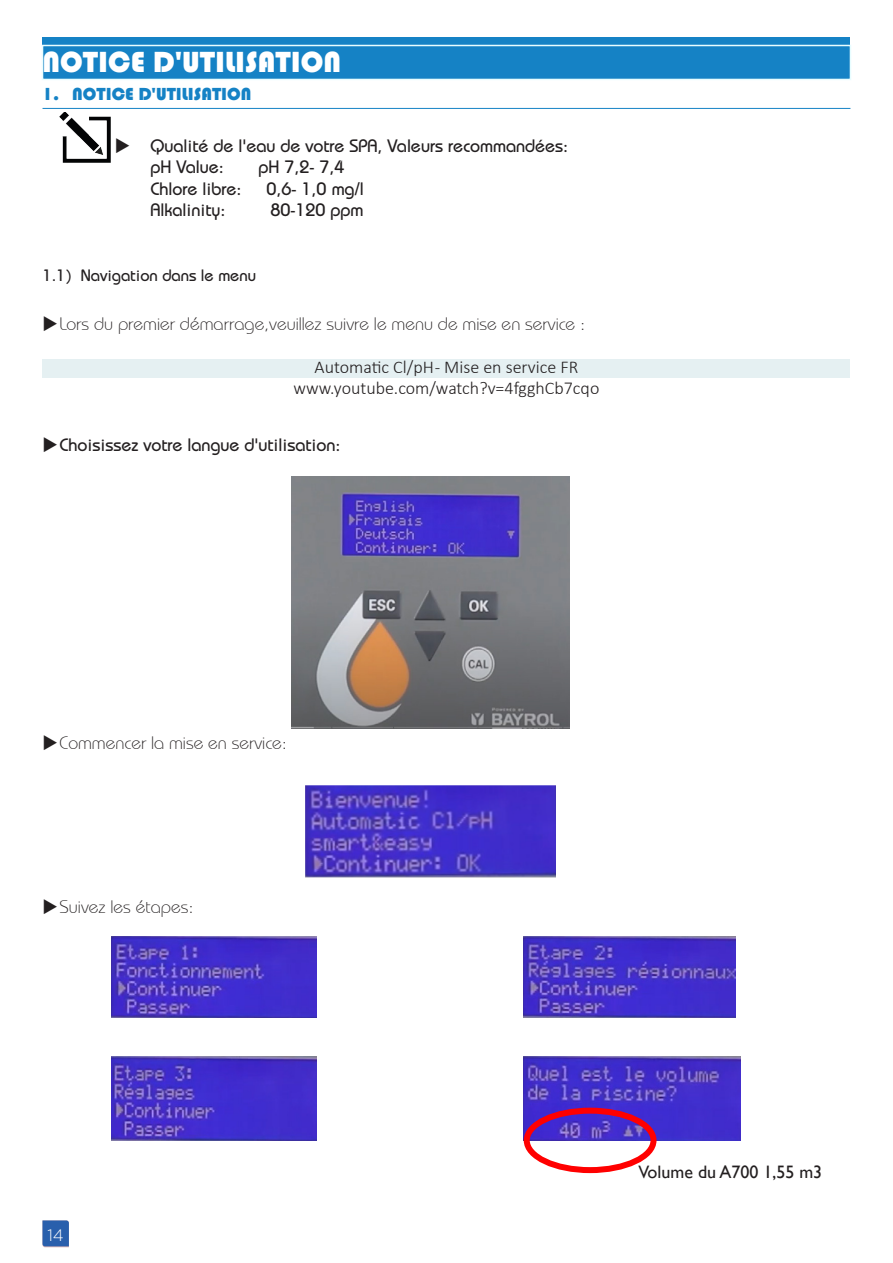
<style>
.page{position:relative;width:893px;height:1263px;background:#fff}
.page>*{position:absolute;margin:0;border:0;box-sizing:border-box;transform-origin:0 0}
.Titre_principal{font:30px "Bauhaus 93";color:#fff}
.t1{font:500 18px "Bauhaus Std";color:#231f20}
.t2{font:300 18px "Bauhaus IT Cby BT";color:#231f20}
.t3{font:300 18px "Calibri";color:#231f20}
.t4{font:18px "Bauhaus 93";color:#1582c5}
.t5{font:18px "Gill Sans";color:#231f20}
.t6{font:500 16.5px "Bauhaus Std";color:#231f20}
.t7{font:300 16.5px "Gotham";color:#fff}
</style>
<div class="page">
<img style="left:60px;top:113px;width:51px;height:49px">
<hr style="left:43px;top:108px;width:807px;height:1px;background:#1582c5">
<div style="left:43px;top:359px;width:807px;height:18px;background:#e5f0f2"></div>
<div style="left:43px;top:37px;width:807px;height:42px;background:#1582c5"></div>
<div style="left:42px;top:45px;width:809px;height:35px;border:2px solid #e8fdff"></div>
<img style="left:291px;top:476px;width:279px;height:253px">
<img style="left:305px;top:785px;width:251px;height:92px">
<img style="left:112px;top:937px;width:204px;height:81px">
<img style="left:524px;top:937px;width:212px;height:81px">
<img style="left:112px;top:1056px;width:204px;height:84px">
<img style="left:524px;top:1056px;width:217px;height:84px">
<div style="left:524px;top:1108px;width:132px;height:65px;border:6px solid #f00;border-radius:50%"></div>
<svg style="left:42px;top:1220px;width:27px;height:27px"></svg>
<p class="Titre_principal" style="left:43px;top:45px;width:300px">NOTICE D'UTILISATION</p>
<p class="t4" style="left:43px;top:83px;width:210px">1. NOTICE D'UTILISATION</p>
<p class="t1" style="left:151px;top:135px;width:419px">Qualité de l'eau de votre SPA, Valeurs recommandées:</p>
<p class="t1" style="left:151px;top:156px;width:75px">pH Value:</p>
<p class="t1" style="left:259px;top:156px;width:88px">pH 7,2- 7,4</p>
<p class="t1" style="left:151px;top:178px;width:93px">Chlore libre:</p>
<p class="t1" style="left:267px;top:178px;width:99px">0,6- 1,0 mg/l</p>
<p class="t1" style="left:151px;top:199px;width:77px">Alkalinity:</p>
<p class="t1" style="left:271px;top:199px;width:95px">80-120 ppm</p>
<p class="t6" style="left:43px;top:266px;width:215px">1.1) Navigation dans le menu</p>
<p class="t2" style="left:60px;top:312px;width:527px">Lors du premier démarrage,veuillez suivre le menu de mise en service :</p>
<p class="t3" style="left:315px;top:356px;width:265px">Automatic Cl/pH - Mise en service FR</p>
<p class="t3" style="left:294px;top:377px;width:307px">www.youtube.com/watch?v=4fgghCb7cqo</p>
<p class="t1" style="left:60px;top:434px;width:283px">Choisissez votre langue d'utilisation:</p>
<p class="t2" style="left:60px;top:731px;width:229px">Commencer la mise en service:</p>
<p class="t2" style="left:60px;top:896px;width:136px">Suivez les étapes:</p>
<p class="t7" style="left:47px;top:1225px;width:18px">14</p>
<p class="t5" style="left:639px;top:1161px;width:185px">Volume du A700 1,55 m3</p>
</div>
